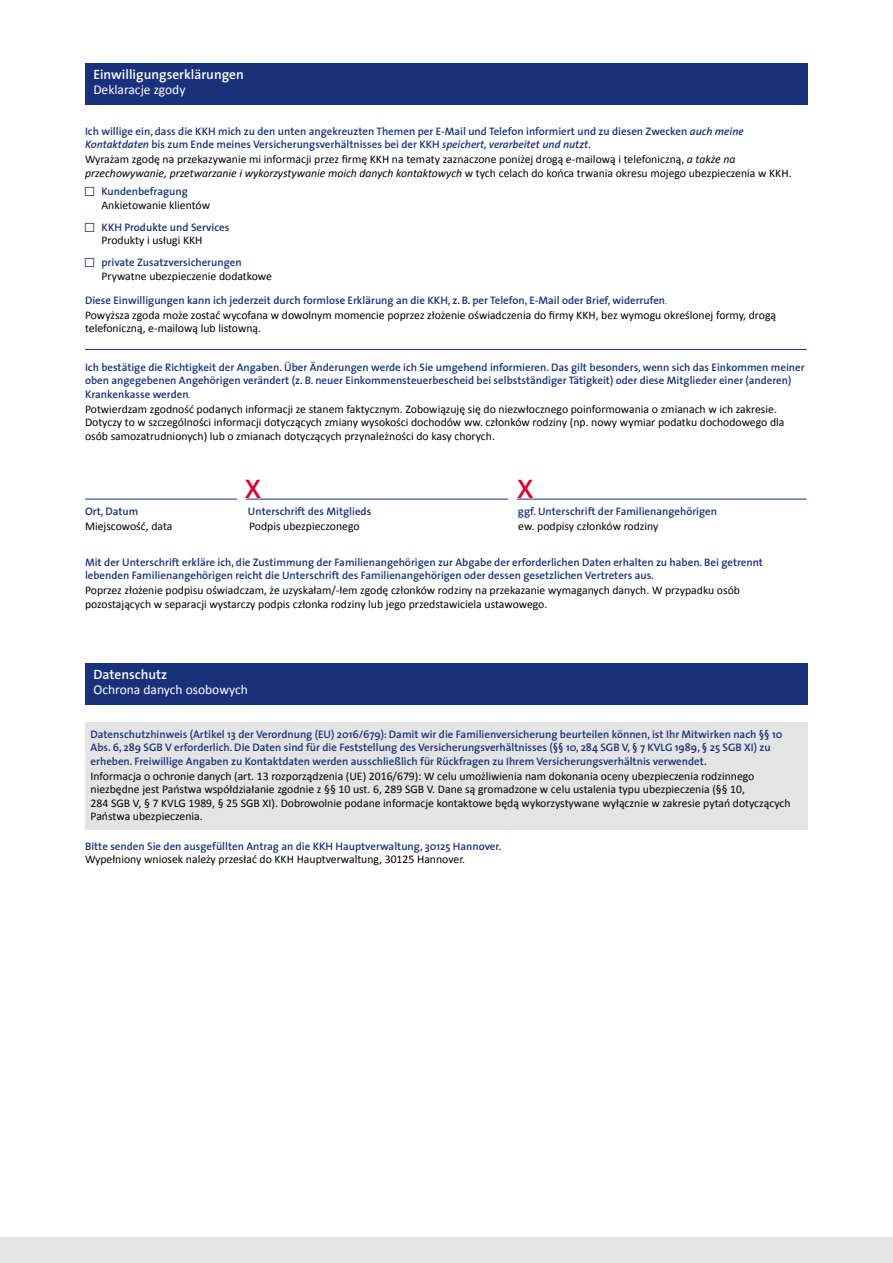
<style>
.page{position:relative;width:893px;height:1263px;background:#fff}
.page>*{position:absolute;margin:0;border:0;box-sizing:border-box;transform-origin:0 0}
.t1{font:600 27px "The Sans";color:#dd0029}
.t2{font:13.5px "Calibri";color:#fff}
.t3{font:600 13.5px "The Sans";color:#fff}
.t4{font:11.7px/13.5px "Calibri";color:#000}
.t5{font:600 10.95px/13.5px "The Sans";color:#19317b}
.s1{font-style:italic}
.s2{font-family:"AG Figures+Pi BQ";font-weight:400;font-size:12.75px}
.s3{font-weight:300}
</style>
<div class="page">
<div style="left:0;top:1237px;width:893px;height:26px;background:#e4e4e4"></div>
<div style="left:85px;top:723px;width:723px;height:107px;background:#e4e4e4"></div>
<div style="left:85px;top:663px;width:723px;height:41px;background:#19317b"></div>
<div style="left:85px;top:63px;width:723px;height:41px;background:#19317b"></div>
<hr style="left:85px;top:349px;width:722px;height:1px;background:#19317b">
<hr style="left:85px;top:499px;width:722px;height:1px;background:#19317b">
<div style="left:509px;top:486px;width:8px;height:19px;background:#fff"></div>
<div style="left:237px;top:486px;width:9px;height:19px;background:#fff"></div>
<p class="t3" style="left:93px;top:63px;width:152px">Einwilligungserklärungen</p>
<p class="t2" style="left:93px;top:81px;width:94px">Deklaracje zgody</p>
<p class="t5" style="left:85px;top:124px;width:660px">Ich willige ein, dass die KKH mich zu den unten angekreuzten Themen per E-Mail und Telefon informiert und zu diesen Zwecken <span class="s1">auch meine<br>Kontaktdaten</span> bis zum Ende meines Versicherungsverhältnisses bei der KKH <span class="s1">speichert, verarbeitet und nutzt</span>.</p>
<p class="t4" style="left:85px;top:153px;width:708px">Wyrażam zgodę na przekazywanie mi informacji przez firmę KKH na tematy zaznaczone poniżej drogą e-mailową i telefoniczną, <span class="s1">a także na przechowywanie, przetwarzanie i wykorzystywanie moich danych kontaktowych</span> w tych celach do końca trwania okresu mojego ubezpieczenia w KKH.</p>
<p class="t5" style="left:85px;top:185px;width:104px"><span class="s2">Y</span> Kundenbefragung</p>
<p class="t4" style="left:102px;top:198px;width:110px">Ankietowanie klientów</p>
<p class="t5" style="left:85px;top:220px;width:146px"><span class="s2">Y</span> KKH Produkte und Services</p>
<p class="t4" style="left:102px;top:234px;width:102px">Produkty i usługi KKH</p>
<p class="t5" style="left:85px;top:256px;width:158px"><span class="s2">Y</span> private Zusatzversicherungen</p>
<p class="t4" style="left:102px;top:269px;width:172px">Prywatne ubezpieczenie dodatkowe</p>
<p class="t5" style="left:85px;top:293px;width:584px">Diese Einwilligungen kann ich jederzeit durch formlose Erklärung an die KKH, z. B. per Telefon, E-Mail oder Brief, widerrufen<span class="s3">.</span></p>
<p class="t4" style="left:85px;top:308px;width:693px">Powyższa zgoda może zostać wycofana w dowolnym momencie poprzez złożenie oświadczenia do firmy KKH, bez wymogu określonej formy, drogą telefoniczną, e-mailową lub listowną.</p>
<p class="t5" style="left:85px;top:360px;width:721px">Ich bestätige die Richtigkeit der Angaben. Über Änderungen werde ich Sie umgehend informieren. Das gilt besonders, wenn sich das Einkommen meiner oben angegebenen Angehörigen verändert (z. B. neuer Einkommensteuerbescheid bei selbstständiger Tätigkeit) oder diese Mitglieder einer (anderen)<br>Krankenkasse werden<span class="s3">.</span></p>
<p class="t4" style="left:85px;top:402px;width:701px">Potwierdzam zgodność podanych informacji ze stanem faktycznym. Zobowiązuję się do niezwłocznego poinformowania o zmianach w ich zakresie.<br>Dotyczy to w szczególności informacji dotyczących zmiany wysokości dochodów ww. członków rodziny (np. nowy wymiar podatku dochodowego dla osób samozatrudnionych) lub o zmianach dotyczących przynależności do kasy chorych.</p>
<h1 class="t1" style="left:245px;top:466px;width:18px">X</h1>
<h1 class="t1" style="left:517px;top:466px;width:18px">X</h1>
<p class="t5" style="left:85px;top:504px;width:55px">Ort, Datum</p>
<p class="t5" style="left:248px;top:504px;width:125px">Unterschrift des Mitglieds</p>
<p class="t5" style="left:518px;top:504px;width:201px">ggf. Unterschrift der Familienangehörigen</p>
<p class="t4" style="left:85px;top:519px;width:89px">Miejscowość, data</p>
<p class="t4" style="left:249px;top:519px;width:112px">Podpis ubezpieczonego</p>
<p class="t4" style="left:518px;top:519px;width:142px">ew. podpisy członków rodziny</p>
<p class="t5" style="left:85px;top:555px;width:679px">Mit der Unterschrift erkläre ich, die Zustimmung der Familienangehörigen zur Abgabe der erforderlichen Daten erhalten zu haben. Bei getrennt lebenden Familienangehörigen reicht die Unterschrift des Familienangehörigen oder dessen gesetzlichen Vertreters aus.</p>
<p class="t4" style="left:85px;top:584px;width:656px">Poprzez złożenie podpisu oświadczam, że uzyskałam/-łem zgodę członków rodziny na przekazanie wymaganych danych. W przypadku osób pozostających w separacji wystarczy podpis członka rodziny lub jego przedstawiciela ustawowego.</p>
<p class="t3" style="left:94px;top:663px;width:75px">Datenschutz</p>
<p class="t2" style="left:94px;top:681px;width:156px">Ochrona danych osobowych</p>
<p class="t5" style="left:91px;top:727px;width:693px">Datenschutzhinweis (Artikel 13 der Verordnung (EU) 2016/679): Damit wir die Familienversicherung beurteilen können, ist Ihr Mitwirken nach §§ 10<br>Abs. 6, 289 SGB V erforderlich. Die Daten sind für die Feststellung des Versicherungsverhältnisses (§§ 10, 284 SGB V, § 7 KVLG 1989, § 25 SGB XI) zu erheben. Freiwillige Angaben zu Kontaktdaten werden ausschließlich für Rückfragen zu Ihrem Versicherungsverhältnis verwendet.</p>
<p class="t4" style="left:91px;top:769px;width:702px">Informacja o ochronie danych (art. 13 rozporządzenia (UE) 2016/679): W celu umożliwienia nam dokonania oceny ubezpieczenia rodzinnego niezbędne jest Państwa współdziałanie zgodnie z §§ 10 ust. 6, 289 SGB V. Dane są gromadzone w celu ustalenia typu ubezpieczenia (§§ 10,<br>284 SGB V, § 7 KVLG 1989, § 25 SGB XI). Dobrowolnie podane informacje kontaktowe będą wykorzystywane wyłącznie w zakresie pytań dotyczących Państwa ubezpieczenia.</p>
<p class="t5" style="left:85px;top:839px;width:418px">Bitte senden Sie den ausgefüllten Antrag an die KKH Hauptverwaltung, 30125 Hannover.</p>
<p class="t4" style="left:85px;top:852px;width:382px">Wypełniony wniosek należy przesłać do KKH Hauptverwaltung, 30125 Hannover.</p>
</div>
